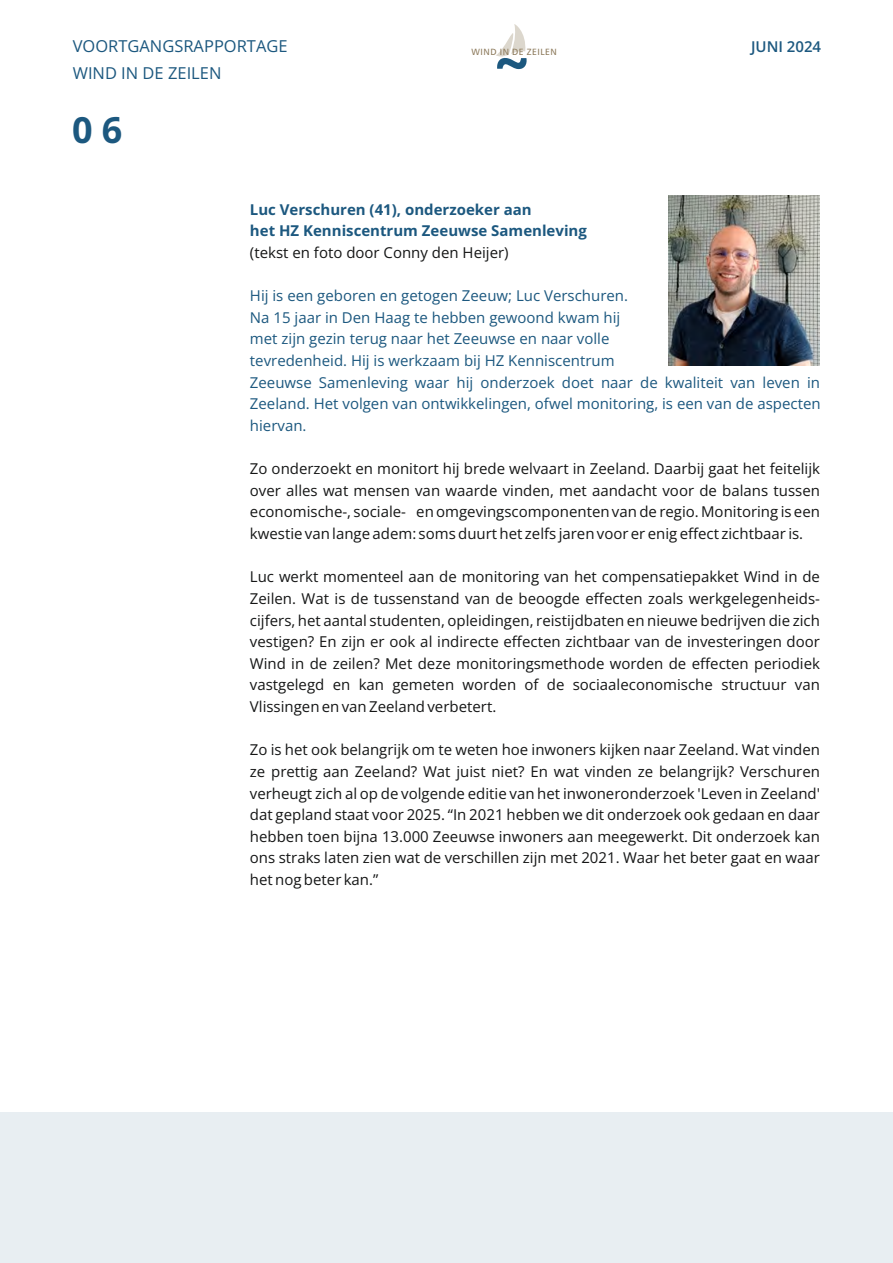
<style>
.page{position:relative;width:893px;height:1263px;background:#fff}
.page>*{position:absolute;margin:0;border:0;box-sizing:border-box;transform-origin:0 0}
.t1{font:700 36px "Open Sans";color:#1c587f}
.t2{font:16.5px/27.2px "Open Sans";color:#1c587f}
.t3{font:15px/21.6px "Open Sans";color:#151616;text-align:justify}
.t4{font:15px/21.6px "Open Sans";color:#1c587f}
.t5{font:700 15px/21.6px "Open Sans";color:#1c587f}
.t6{font:600 15px "Open Sans";color:#1c587f}
.t7{font:9px "Humanist 777 BT Roman B";letter-spacing:.06em;color:#8b7859}
</style>
<div class="page">
<img style="left:668px;top:195px;width:152px;height:171px">
<div style="left:0;top:1112px;width:893px;height:151px;background:#e8eef2"></div>
<svg style="left:496px;top:24px;width:31px;height:45px"></svg>
<p class="t2" style="left:73px;top:32px;width:216px">VOORTGANGSRAPPORTAGE<br>WIND IN DE ZEILEN</p>
<h1 class="t1" style="left:72px;top:104px;width:52px">0 6</h1>
<p class="t7" style="left:472px;top:48px;width:87px">WIND IN DE ZEILEN</p>
<p class="t6" style="left:751px;top:36px;width:72px">JUNI 2024</p>
<p class="t5" style="left:250px;top:198px;width:338px">Luc Verschuren (41), onderzoeker aan<br>het HZ Kenniscentrum Zeeuwse Samenleving</p>
<p class="t3" style="left:250px;top:241px;width:260px">(tekst en foto door Conny den Heijer)</p>
<p class="t4" style="left:250px;top:284px;width:572px">Hij is een geboren en getogen Zeeuw; Luc Verschuren.<br>Na 15 jaar in Den Haag te hebben gewoond kwam hij<br>met zijn gezin terug naar het Zeeuwse en naar volle<br>tevredenheid. Hij is werkzaam bij HZ Kenniscentrum<br>Zeeuwse Samenleving waar hij onderzoek doet naar de kwaliteit van leven in Zeeland. Het volgen van ontwikkelingen, ofwel monitoring, is een van de aspecten hiervan.</p>
<p class="t3" style="left:250px;top:457px;width:572px">Zo onderzoekt en monitort hij brede welvaart in Zeeland. Daarbij gaat het feitelijk over alles wat mensen van waarde vinden, met aandacht voor de balans tussen economische-, sociale- en omgevingscomponenten van de regio. Monitoring is een kwestie van lange adem: soms duurt het zelfs jaren voor er enig effect zichtbaar is.</p>
<p class="t3" style="left:250px;top:566px;width:572px">Luc werkt momenteel aan de monitoring van het compensatiepakket Wind in de Zeilen. Wat is de tussenstand van de beoogde effecten zoals werkgelegenheids&shy;cijfers, het aantal studenten, opleidingen, reistijdbaten en nieuwe bedrijven die zich vestigen? En zijn er ook al indirecte effecten zichtbaar van de investeringen door Wind in de zeilen? Met deze monitoringsmethode worden de effecten periodiek vastgelegd en kan gemeten worden of de sociaaleconomische structuur van Vlissingen en van Zeeland verbetert.</p>
<p class="t3" style="left:250px;top:739px;width:572px">Zo is het ook belangrijk om te weten hoe inwoners kijken naar Zeeland. Wat vinden ze prettig aan Zeeland? Wat juist niet? En wat vinden ze belangrijk? Verschuren verheugt zich al op de volgende editie van het inwoneronderzoek 'Leven in Zeeland' dat gepland staat voor 2025. “In 2021 hebben we dit onderzoek ook gedaan en daar hebben toen bijna 13.000 Zeeuwse inwoners aan meegewerkt. Dit onderzoek kan ons straks laten zien wat de verschillen zijn met 2021. Waar het beter gaat en waar het nog beter kan.”</p>
</div>
